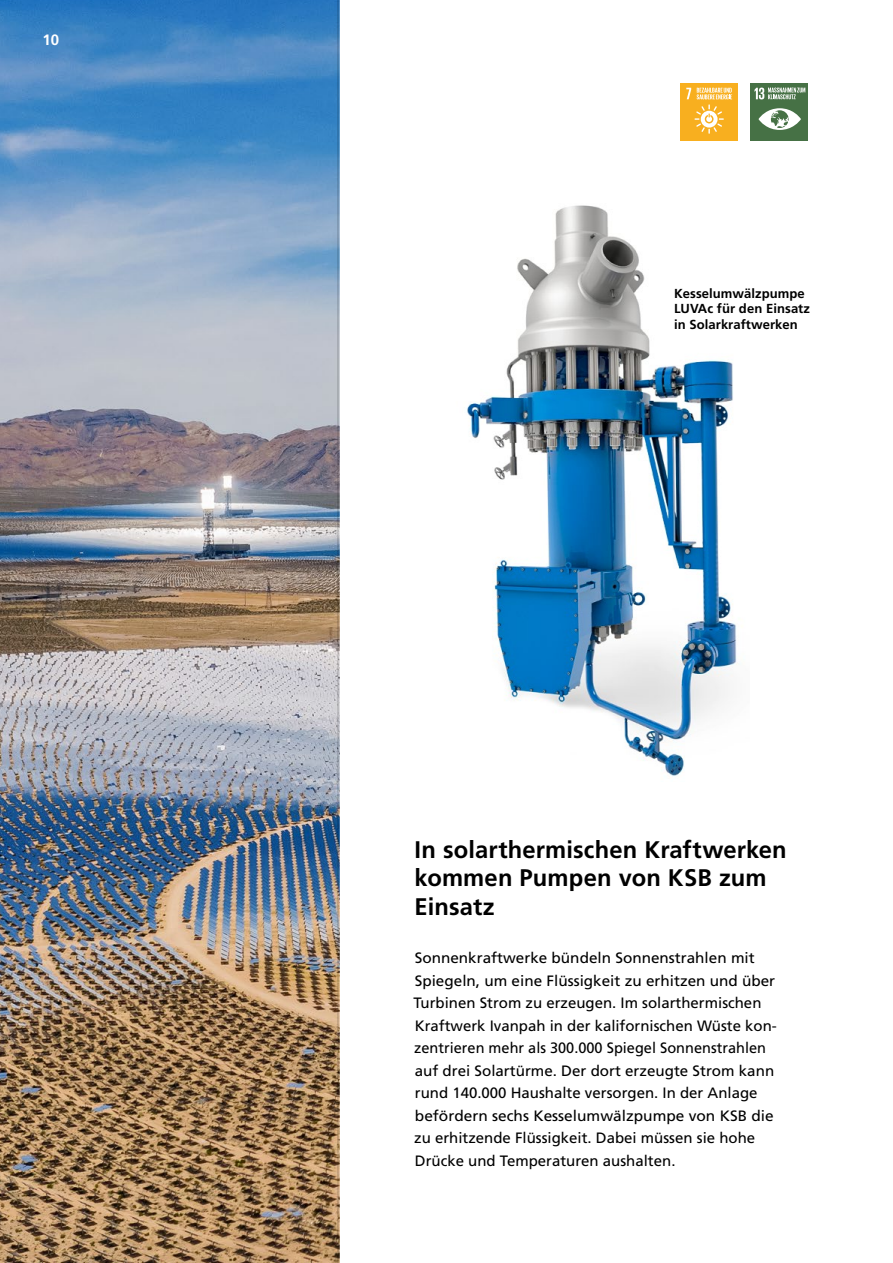
<style>
.page{position:relative;width:893px;height:1263px;background:#fff}
.page>*{position:absolute;margin:0;border:0;box-sizing:border-box;transform-origin:0 0}
.t1{font:700 24px/28.5px "Frutiger LT Pro";letter-spacing:.005em;color:#000}
.t2{font:15px/22.5px "Frutiger LT Pro";color:#000}
.t3{font:700 15px "Frutiger LT Pro";color:#fff}
.t4{font:700 13.05px/15.6px "Frutiger LT Pro";letter-spacing:.005em;color:#000}
</style>
<div class="page">
<img style="left:0;top:0;width:340px;height:1263px">
<hr style="left:337px;top:0;width:2px;height:1263px;background:#000">
<img style="left:466px;top:205px;width:271px;height:571px">
<div style="left:680px;top:83px;width:58px;height:57px;background:#f8af1f"></div>
<svg style="left:686px;top:88px;width:46px;height:46px"></svg>
<div style="left:751px;top:83px;width:57px;height:57px;background:#467145"></div>
<svg style="left:758px;top:108px;width:43px;height:22px"></svg>
<svg style="left:754px;top:88px;width:51px;height:11px"></svg>
<p class="t3" style="left:43px;top:31px;width:18px">10</p>
<p class="t4" style="left:674px;top:285px;width:137px">Kesselumwälzpumpe<br>LUVAc für den Einsatz in Solarkraftwerken</p>
<h1 class="t1" style="left:415px;top:835px;width:374px">In solarthermischen Kraftwerken kommen Pumpen von KSB zum<br>Einsatz</h1>
<p class="t2" style="left:413px;top:947px;width:365px">Sonnenkraftwerke bündeln Sonnenstrahlen mit Spiegeln, um eine Flüssigkeit zu erhitzen und über Turbinen Strom zu erzeugen. Im solarthermischen Kraftwerk Ivanpah in der kalifornischen Wüste kon&shy;zentrieren mehr als 300.000 Spiegel Sonnenstrahlen auf drei Solartürme. Der dort erzeugte Strom kann rund 140.000 Haushalte versorgen. In der Anlage befördern sechs Kesselumwälzpumpe von KSB die zu erhitzende Flüssigkeit. Dabei müssen sie hohe Drücke und Temperaturen aushalten.</p>
</div>
